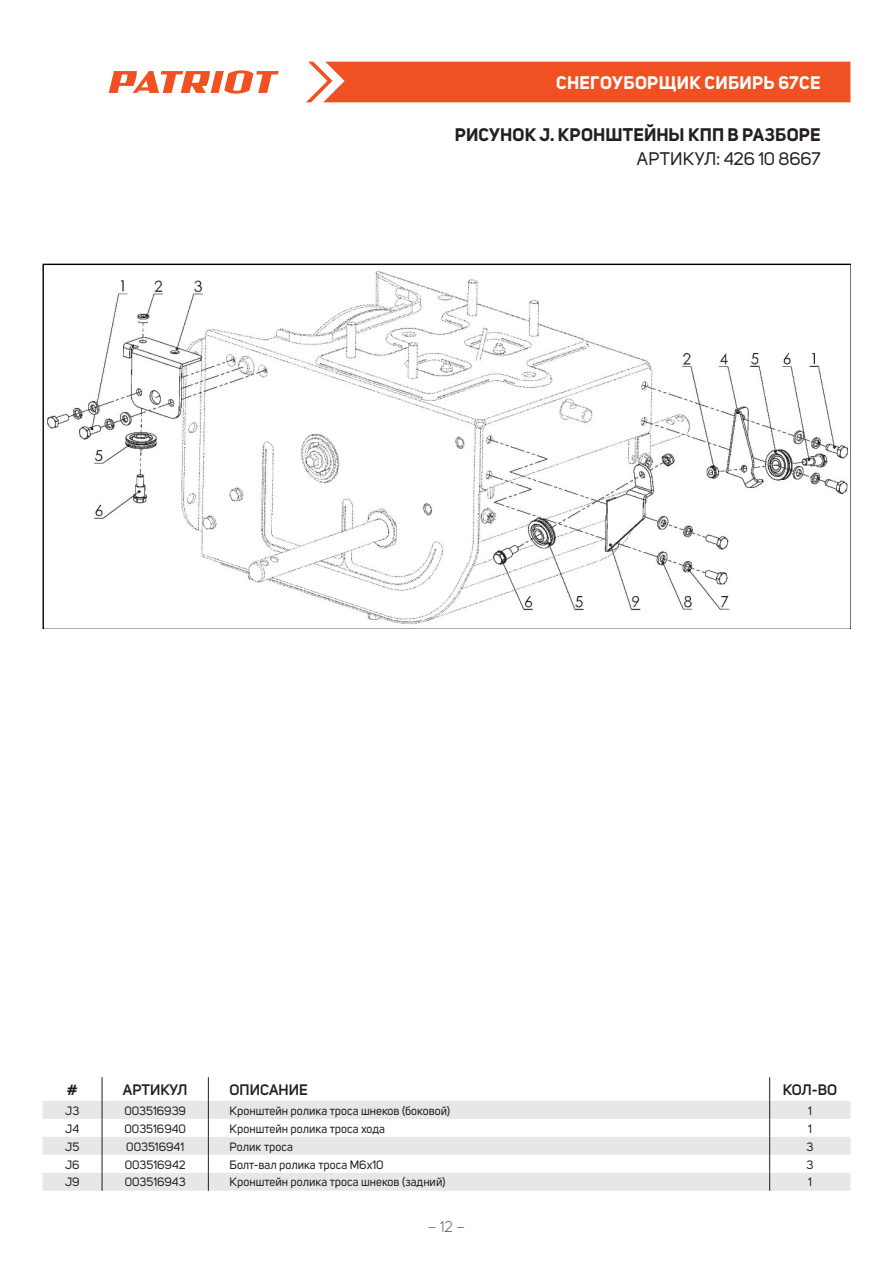
<style>
.page{position:relative;width:893px;height:1263px;background:#fff}
.page>*{position:absolute;margin:0;border:0;box-sizing:border-box;transform-origin:0 0}
.t1{font:700 18px "Uni Sans";letter-spacing:.005em;color:#231f20}
.t2{font:700 18px "Uni Sans";letter-spacing:.02em;color:#fff}
.t3{font:18px "Uni Sans";letter-spacing:-.005em;color:#231f20}
.t4{font:600 15px "Uni Sans";color:#231f20}
.t5{font:300 15px "Uni Sans";color:#231f20}
.t6{font:12px "Uni Sans";color:#231f20}
</style>
<div class="page">
<div style="left:306px;top:62px;width:544px;height:40px;background:#f15122"></div>
<svg style="left:109px;top:70px;width:170px;height:24px"></svg>
<svg style="left:43px;top:1101px;width:807px;height:90px;fill:#e6e7e9"></svg>
<svg style="left:102px;top:1077px;width:1px;height:114px"></svg>
<svg style="left:208px;top:1077px;width:1px;height:114px"></svg>
<svg style="left:769px;top:1077px;width:1px;height:114px"></svg>
<svg style="left:43px;top:264px;width:807px;height:365px"></svg>
<h1 class="t2" style="left:556px;top:72px;width:266px">СНЕГОУБОРЩИК СИБИРЬ 67CE</h1>
<h1 class="t1" style="left:455px;top:123px;width:367px">РИСУНОК J. КРОНШТЕЙНЫ КПП В РАЗБОРЕ</h1>
<h1 class="t3" style="left:637px;top:148px;width:185px">АРТИКУЛ: 426 10 8667</h1>
<p class="t4" style="left:67px;top:1081px;width:12px">#</p>
<p class="t4" style="left:123px;top:1081px;width:66px">АРТИКУЛ</p>
<p class="t4" style="left:230px;top:1081px;width:80px">ОПИСАНИЕ</p>
<p class="t4" style="left:783px;top:1081px;width:56px">КОЛ-ВО</p>
<p class="t6" style="left:65px;top:1103px;width:16px">J3</p>
<p class="t6" style="left:124px;top:1103px;width:63px">003516939</p>
<p class="t6" style="left:230px;top:1103px;width:222px">Кронштейн ролика троса шнеков (боковой)</p>
<p class="t6" style="left:808px;top:1103px;width:5px">1</p>
<p class="t6" style="left:65px;top:1121px;width:15px">J4</p>
<p class="t6" style="left:124px;top:1121px;width:63px">003516940</p>
<p class="t6" style="left:230px;top:1121px;width:157px">Кронштейн ролика троса хода</p>
<p class="t6" style="left:808px;top:1121px;width:5px">1</p>
<p class="t6" style="left:65px;top:1139px;width:16px">J5</p>
<p class="t6" style="left:126px;top:1139px;width:59px">003516941</p>
<p class="t6" style="left:230px;top:1139px;width:65px">Ролик троса</p>
<p class="t6" style="left:807px;top:1139px;width:8px">3</p>
<p class="t6" style="left:65px;top:1157px;width:16px">J6</p>
<p class="t6" style="left:125px;top:1157px;width:62px">003516942</p>
<p class="t6" style="left:230px;top:1157px;width:156px">Болт-вал ролика троса М6х10</p>
<p class="t6" style="left:807px;top:1157px;width:8px">3</p>
<p class="t6" style="left:65px;top:1175px;width:16px">J9</p>
<p class="t6" style="left:125px;top:1175px;width:63px">003516943</p>
<p class="t6" style="left:230px;top:1175px;width:217px">Кронштейн ролика троса шнеков (задний)</p>
<p class="t6" style="left:808px;top:1175px;width:5px">1</p>
<p class="t5" style="left:428px;top:1218px;width:39px">– 12 –</p>
</div>
